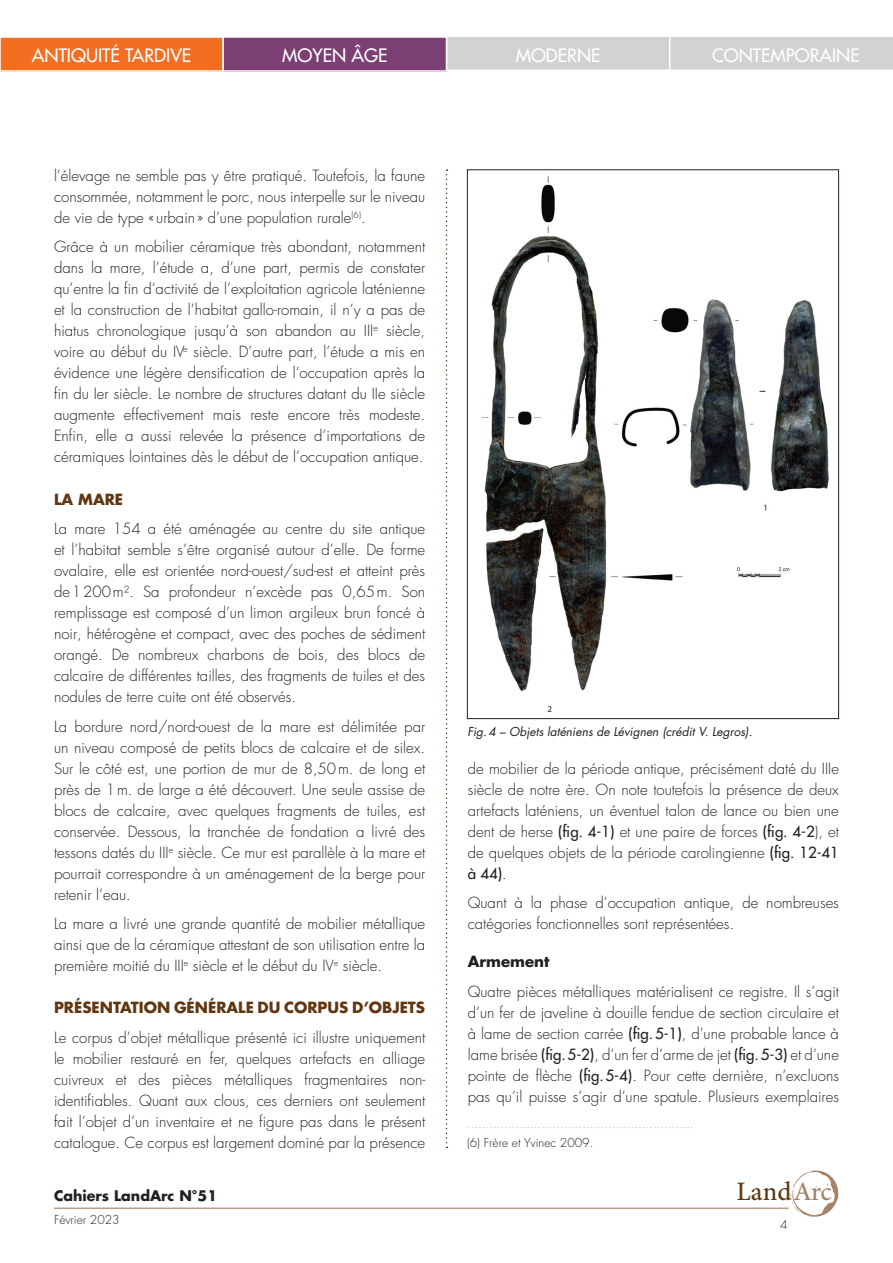
<style>
.page{position:relative;width:893px;height:1263px;background:#fff}
.page>*{position:absolute;margin:0;border:0;box-sizing:border-box;transform-origin:0 0}
.t1{font:500 26.55px "Minion Pro";color:#603711}
.t2{font:18px "Futura";color:#fff}
.t3{font:300 15px/21px "Futura";color:#231f20;text-align:justify}
.t4{font:700 15px "Futura";color:#603711}
.t5{font:700 15px "Futura";color:#231f20}
.t6{font:700 14.25px "Futura";color:#231f20}
.t7{font:300 12px "Futura";color:#ba9d86}
.t8{font:italic 12px "Futura";color:#231f20}
.t9{font:300 12px "Futura";color:#231f20}
.s1{font-weight:400}
.s2{color:#a68165}
</style>
<div class="page">
<svg style="left:790px;top:1170px;width:53px;height:47px"></svg>
<hr style="left:54px;top:1207px;width:735px;height:2px;background:#ba9d86">
<svg style="left:446px;top:169px;width:1px;height:979px"></svg>
<div style="left:446px;top:36px;width:224px;height:34px;background:#d1d2d4"></div>
<div style="left:446px;top:36px;width:224px;height:35px;border:2px solid #fff"></div>
<svg style="left:669px;top:36px;width:224px;height:35px;background:#d4d5d7"></svg>
<img style="left:481px;top:176px;width:348px;height:536px">
<div style="left:0;top:37px;width:223px;height:34px;background:#f36e21"></div>
<div style="left:0;top:36px;width:224px;height:36px;border:2px solid #fff"></div>
<div style="left:223px;top:37px;width:223px;height:34px;background:#7b3f74"></div>
<div style="left:222px;top:36px;width:225px;height:36px;border:2px solid #fff"></div>
<p class="t2" style="left:32px;top:45px;width:161px">ANTIQUITÉ TARDIVE</p>
<p class="t2" style="left:282px;top:45px;width:107px">MOYEN ÂGE</p>
<p class="t3" style="left:54px;top:165px;width:373px">l’élevage ne semble pas y être pratiqué. Toutefois, la faune consommée, notamment le porc, nous interpelle sur le niveau de vie de type « urbain » d’une population rurale<sup>(6)</sup>.</p>
<p class="t3" style="left:54px;top:237px;width:373px">Grâce à un mobilier céramique très abondant, notamment dans la mare, l’étude a, d’une part, permis de constater qu’entre la fin d’activité de l’exploitation agricole laténienne et la construction de l’habitat gallo-romain, il n’y a pas de hiatus chronologique jusqu’à son abandon au III<sup>e</sup> siècle, voire au début du IV<sup>e</sup> siècle. D’autre part, l’étude a mis en évidence une légère densification de l’occupation après la fin du Ier siècle. Le nombre de structures datant du IIe siècle augmente effectivement mais reste encore très modeste.<br>Enfin, elle a aussi relevée la présence d’importations de céramiques lointaines dès le début de l’occupation antique.</p>
<p class="t4" style="left:54px;top:489px;width:71px">LA MARE</p>
<p class="t3" style="left:54px;top:519px;width:373px">La mare 154 a été aménagée au centre du site antique et l’habitat semble s’être organisé autour d’elle. De forme ovalaire, elle est orientée nord-ouest/sud-est et atteint près de1200m². Sa profondeur n’excède pas 0,65m. Son remplissage est composé d’un limon argileux brun foncé à noir, hétérogène et compact, avec des poches de sédiment orangé. De nombreux charbons de bois, des blocs de calcaire de différentes tailles, des fragments de tuiles et des nodules de terre cuite ont été observés.</p>
<p class="t3" style="left:54px;top:716px;width:373px">La bordure nord/nord-ouest de la mare est délimitée par un niveau composé de petits blocs de calcaire et de silex.<br>Sur le côté est, une portion de mur de 8,50m. de long et près de 1m. de large a été découvert. Une seule assise de blocs de calcaire, avec quelques fragments de tuiles, est conservée. Dessous, la tranchée de fondation a livré des tessons datés du III<sup>e</sup> siècle. Ce mur est parallèle à la mare et pourrait correspondre à un aménagement de la berge pour retenir l’eau.</p>
<p class="t3" style="left:54px;top:914px;width:373px">La mare a livré une grande quantité de mobilier métallique ainsi que de la céramique attestant de son utilisation entre la première moitié du III<sup>e</sup> siècle et le début du IV<sup>e</sup> siècle.</p>
<p class="t4" style="left:54px;top:998px;width:373px">PRÉSENTATION GÉNÉRALE DU CORPUS D’OBJETS</p>
<p class="t3" style="left:54px;top:1027px;width:373px">Le corpus d’objet métallique présenté ici illustre uniquement le mobilier restauré en fer, quelques artefacts en alliage cuivreux et des pièces métalliques fragmentaires non&shy;identifiables. Quant aux clous, ces derniers ont seulement fait l’objet d’un inventaire et ne figure pas dans le présent catalogue. Ce corpus est largement dominé par la présence</p>
<p class="t6" style="left:54px;top:1186px;width:165px">Cahiers LandArc N°51</p>
<p class="t9" style="left:54px;top:1212px;width:67px">Février 2023</p>
<p class="t2" style="left:516px;top:44px;width:86px">MODERNE</p>
<p class="t2" style="left:712px;top:44px;width:149px">CONTEMPORAINE</p>
<p class="t8" style="left:467px;top:724px;width:287px">Fig.4 – Objets laténiens de Lévignen (crédit V. Legros).</p>
<p class="t3" style="left:468px;top:758px;width:373px">de mobilier de la période antique, précisément daté du IIIe siècle de notre ère. On note toutefois la présence de deux artefacts laténiens, un éventuel talon de lance ou bien une dent de herse <span class="s1">(fig. 4-1)</span> et une paire de forces <span class="s1">(fig. 4-2</span>), et de quelques objets de la période carolingienne <span class="s1">(fig. 12-41 à 44)</span>.</p>
<p class="t3" style="left:468px;top:893px;width:373px">Quant à la phase d’occupation antique, de nombreuses catégories fonctionnelles sont représentées.</p>
<p class="t5" style="left:468px;top:952px;width:83px">Armement</p>
<p class="t3" style="left:468px;top:981px;width:373px">Quatre pièces métalliques matérialisent ce registre. Il s’agit d’un fer de javeline à douille fendue de section circulaire et à lame de section carrée <span class="s1">(fig.5-1)</span>, d’une probable lance à lame brisée <span class="s1">(fig.5-2)</span>, d’un fer d’arme de jet <span class="s1">(fig.5-3)</span> et d’une pointe de flèche <span class="s1">(fig.5-4)</span>. Pour cette dernière, n’excluons pas qu’il puisse s’agir d’une spatule. Plusieurs exemplaires</p>
<p class="t7" style="left:467px;top:1116px;width:228px">.............................................................</p>
<p class="t9" style="left:467px;top:1136px;width:128px">(6) Frère et Yvinec 2009.</p>
<p class="t1" style="left:737px;top:1174px;width:96px">Land<span class="s2">Arc</span></p>
<p class="t9" style="left:780px;top:1217px;width:9px">4</p>
</div>
